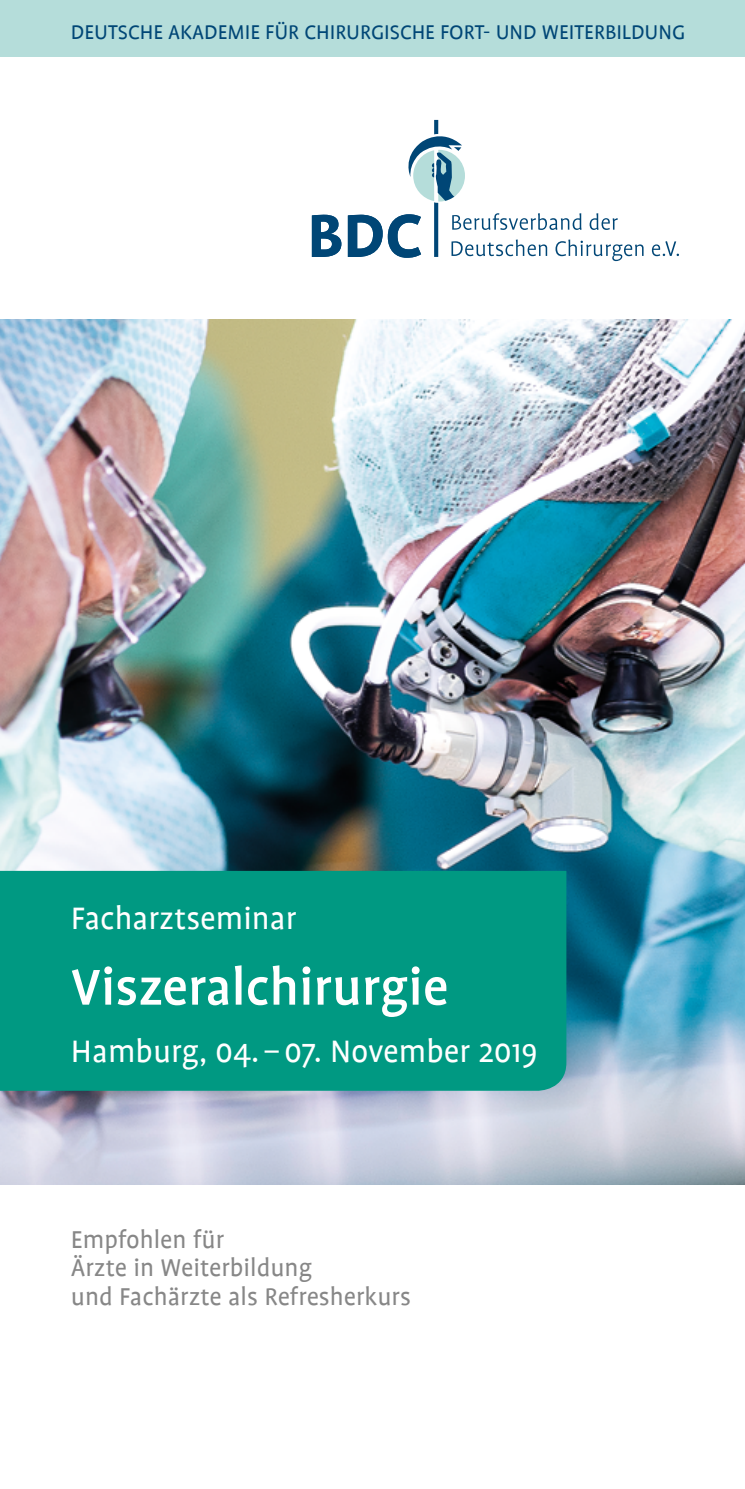
<style>
.page{position:relative;width:745px;height:1489px;background:#fff}
.page>*{position:absolute;margin:0;border:0;box-sizing:border-box;transform-origin:0 0}
.t1{font:500 57.5px "Profile";color:#fff}
.t2{font:35px "Profile";color:#fff}
.t3{font:27.5px/28.2px "Profile";color:#878787}
.t4{font:22.5px "Profile";color:#004676}
</style>
<div class="page">
<img style="left:0;top:319px;width:744px;height:864px">
<svg style="left:312px;top:215px;width:29px;height:42px"></svg>
<svg style="left:651px;top:241px;width:27px;height:15px"></svg>
<svg style="left:347px;top:120px;width:296px;height:141px"></svg>
<div style="left:0;top:0;width:744px;height:57px;background:#b5ddda"></div>
<div style="left:0;top:870px;width:566px;height:220px;background:#009982"></div>
<p class="t4" style="left:71px;top:21px;width:615px">DEUTSCHE AKADEMIE FÜR CHIRURGISCHE FORT- UND WEITERBILDUNG</p>
<p class="t2" style="left:71px;top:900px;width:227px">Facharztseminar</p>
<h1 class="t1" style="left:71px;top:957px;width:379px">Viszeralchirurgie</h1>
<p class="t2" style="left:71px;top:1033px;width:468px">Hamburg, 04. –07. November 2019</p>
<p class="t3" style="left:71px;top:1225px;width:341px">Empfohlen für<br>Ärzte in Weiterbildung<br>und Fachärzte als Refresherkurs</p>
</div>
